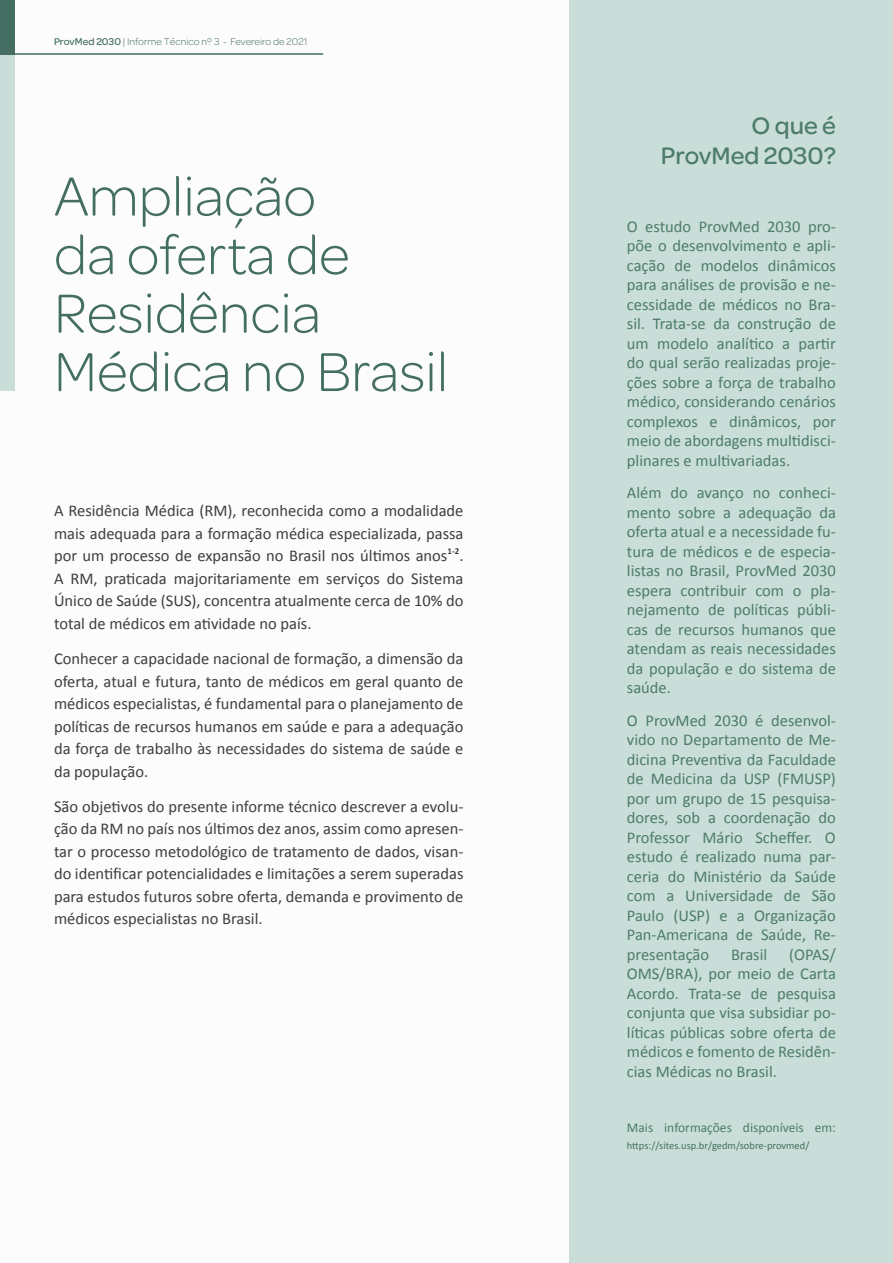
<style>
.page{position:relative;width:893px;height:1263px;background:#fff}
.page>*{position:absolute;margin:0;border:0;box-sizing:border-box;transform-origin:0 0}
._01_-_Título_Leve_e{font:300 58.5px/58.5px "Avid Omnes";color:#436e61}
._01_-_Título_Box_Lev{font:500 25.5px/30.6px "Avid Omnes";color:#4d7b6d;text-align:right}
._01_-_Texto_Box_Leve{font:16.5px/19.5px "Calibri";color:#4d7b6d;text-align:justify}
._01_-_Texto_Leve_e_M{font:16.5px/22.5px "Calibri";color:#3e3e3f;text-align:justify}
._01_-_Texto_PQ_Link{font:13.5px "Calibri";color:#4d7b6d}
._01_-_Cabeçalho_Leve{font:300 10.5px "Avid Omnes";color:#436e61}
._01_-_Texto_PQ_Link-2{font:10.5px "Calibri";color:#436e61}
._01_-_Texto_Leve_e_M-2{font:700 9px "Calibri";color:#3e3e3f}
.s1{font-weight:500}
</style>
<div class="page">
<div style="left:0;top:40px;width:14px;height:351px;background:#c9ded8"></div>
<div style="left:0;top:0;width:14px;height:54px;background:#436e61"></div>
<hr style="left:0;top:53px;width:323px;height:2px;background:#436e61">
<div style="left:570px;top:0;width:323px;height:1263px;background:#c9ded8"></div>
<p class="_01_-_Cabeçalho_Leve" style="left:54px;top:34px;width:255px"><span class="s1">ProvMed 2030</span> | Informe Técnico nº 3 - Fevereiro de 2021</p>
<p class="_01_-_Título_Leve_e" style="left:54px;top:165px;width:396px">Ampliação<br>da oferta de<br>Residência<br>Médica no Brasil</p>
<p class="_01_-_Texto_Leve_e_M" style="left:54px;top:500px;width:411px">A Residência Médica (RM), reconhecida como a modalidade mais adequada para a formação médica especializada, passa por um processo de expansão no Brasil nos últimos anos</p>
<p class="_01_-_Texto_Leve_e_M-2" style="left:447px;top:545px;width:13px">1-2</p>
<p class="_01_-_Texto_Leve_e_M" style="left:54px;top:545px;width:411px;text-indent:405px">.<br>A RM, praticada majoritariamente em serviços do Sistema Único de Saúde (SUS), concentra atualmente cerca de 10% do total de médicos em atividade no país.</p>
<p class="_01_-_Texto_Leve_e_M" style="left:54px;top:647px;width:411px">Conhecer a capacidade nacional de formação, a dimensão da oferta, atual e futura, tanto de médicos em geral quanto de médicos especialistas, é fundamental para o planejamento de políticas de recursos humanos em saúde e para a adequação da força de trabalho às necessidades do sistema de saúde e da população.</p>
<p class="_01_-_Texto_Leve_e_M" style="left:54px;top:795px;width:411px">São objetivos do presente informe técnico descrever a evolu&shy;ção da RM no país nos últimos dez anos, assim como apresen&shy;tar o processo metodológico de tratamento de dados, visan&shy;do identificar potencialidades e limitações a serem superadas para estudos futuros sobre oferta, demanda e provimento de médicos especialistas no Brasil.</p>
<p class="_01_-_Título_Box_Lev" style="left:661px;top:108px;width:177px">O que é<br>ProvMed 2030?</p>
<p class="_01_-_Texto_Box_Leve" style="left:627px;top:217px;width:210px">O estudo ProvMed 2030 pro&shy;põe o desenvolvimento e apli&shy;cação de modelos dinâmicos para análises de provisão e ne&shy;cessidade de médicos no Bra&shy;sil. Trata-se da construção de um modelo analítico a partir do qual serão realizadas proje&shy;ções sobre a força de trabalho médico, considerando cenários complexos e dinâmicos, por meio de abordagens multidisci&shy;plinares e multivariadas.</p>
<p class="_01_-_Texto_Box_Leve" style="left:627px;top:483px;width:210px">Além do avanço no conheci&shy;mento sobre a adequação da oferta atual e a necessidade fu&shy;tura de médicos e de especia&shy;listas no Brasil, ProvMed 2030 espera contribuir com o pla&shy;nejamento de políticas públi&shy;cas de recursos humanos que atendam as reais necessidades da população e do sistema de saúde.</p>
<p class="_01_-_Texto_Box_Leve" style="left:627px;top:710px;width:210px">O ProvMed 2030 é desenvol&shy;vido no Departamento de Me&shy;dicina Preventiva da Faculdade de Medicina da USP (FMUSP) por um grupo de 15 pesquisa&shy;dores, sob a coordenação do Professor Mário Scheffer. O estudo é realizado numa par&shy;ceria do Ministério da Saúde com a Universidade de São Paulo (USP) e a Organização Pan-Americana de Saúde, Re&shy;presentação</p>
<p class="_01_-_Texto_Box_Leve" style="left:627px;top:944px;width:210px;text-indent:162px">(OPAS/ OMS/BRA), por meio de Carta Acordo. Trata-se de pesquisa conjunta que visa subsidiar po&shy;líticas públicas sobre oferta de médicos e fomento de Residên&shy;cias Médicas no Brasil.</p>
<p class="_01_-_Texto_Box_Leve" style="left:731px;top:944px;width:38px">Brasil</p>
<p class="_01_-_Texto_PQ_Link" style="left:627px;top:1119px;width:210px">Mais informações disponíveis em:</p>
<p class="_01_-_Texto_PQ_Link-2" style="left:627px;top:1139px;width:184px">https://sites.usp.br/gedm/sobre-provmed/</p>
</div>
